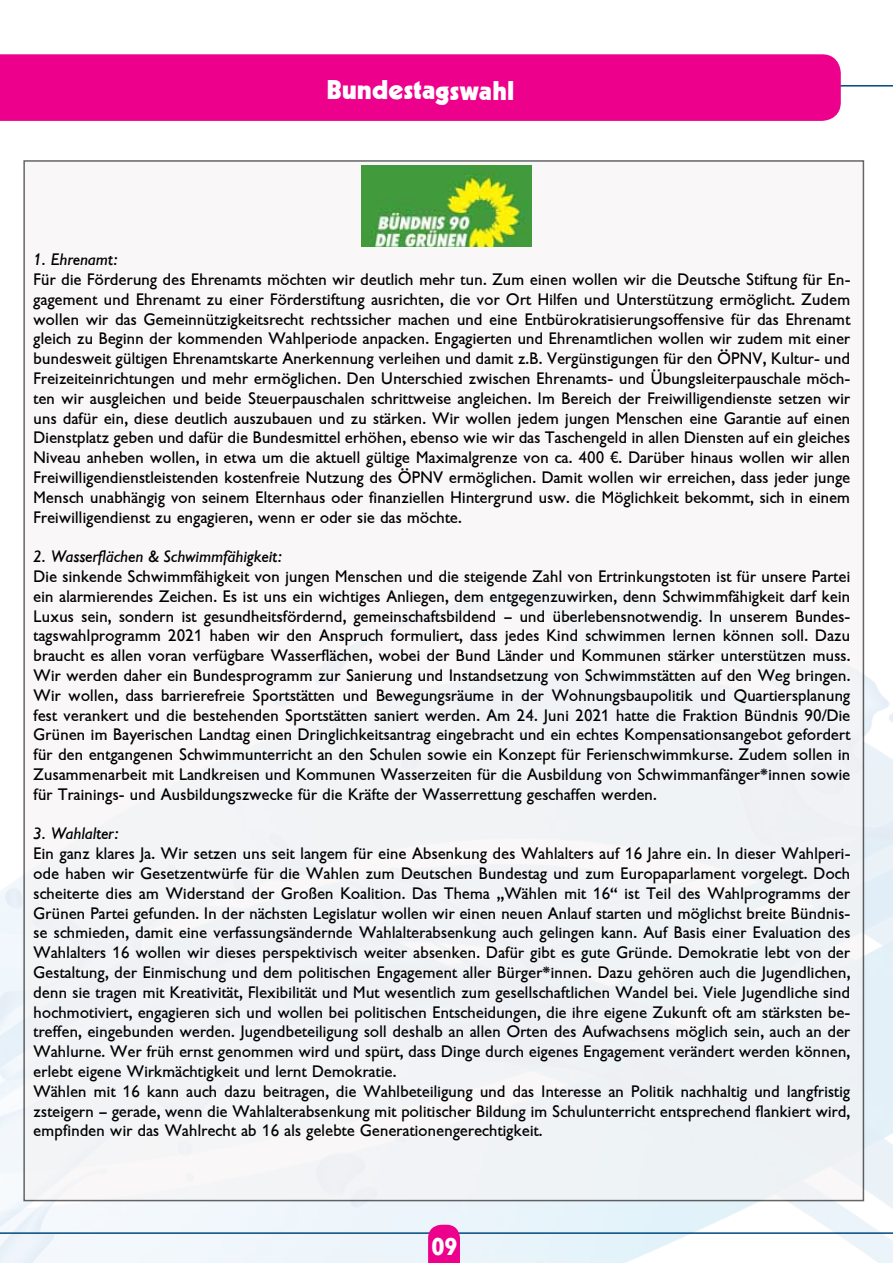
<style>
.page{position:relative;width:893px;height:1263px;background:#fff}
.page>*{position:absolute;margin:0;border:0;box-sizing:border-box;transform-origin:0 0}
.t1{font:700 27px "DLRG Jugend Titel";letter-spacing:-.005em;color:#fff}
.t2{font:700 24px "DLRG Jugend Text";color:#fff}
.t3{font:16.5px/19.8px "DLRG Jugend Text";color:#000;text-align:justify}
.t4{font:italic 16.5px "DLRG Jugend Text";color:#000}
</style>
<div class="page">
<img style="left:0;top:545px;width:893px;height:718px">
<hr style="left:0;top:85px;width:893px;height:2px;background:#00497f">
<hr style="left:0;top:1232px;width:893px;height:2px;background:#00497f">
<svg style="left:428px;top:1225px;width:32px;height:38px"></svg>
<div style="left:0;top:54px;width:841px;height:67px;background:#ec008c"></div>
<div style="left:24px;top:161px;width:839px;height:1039px;background:#f5f3f3"></div>
<img style="left:361px;top:166px;width:170px;height:81px">
<h1 class="t1" style="left:326px;top:75px;width:189px">Bundestagswahl</h1>
<p class="t4" style="left:34px;top:250px;width:85px">1. Ehrenamt:</p>
<p class="t3" style="left:34px;top:269px;width:818px">Für die Förderung des Ehrenamts möchten wir deutlich mehr tun. Zum einen wollen wir die Deutsche Stiftung für En&shy;gagement und Ehrenamt zu einer Förderstiftung ausrichten, die vor Ort Hilfen und Unterstützung ermöglicht. Zudem wollen wir das Gemeinnützigkeitsrecht rechtssicher machen und eine Entbürokratisierungsoffensive für das Ehrenamt gleich zu Beginn der kommenden Wahlperiode anpacken. Engagierten und Ehrenamtlichen wollen wir zudem mit einer bundesweit gültigen Ehrenamtskarte Anerkennung verleihen und damit z.B. Vergünstigungen für den ÖPNV, Kultur- und Freizeiteinrichtungen und mehr ermöglichen. Den Unterschied zwischen Ehrenamts- und Übungsleiterpauschale möch&shy;ten wir ausgleichen und beide Steuerpauschalen schrittweise angleichen. Im Bereich der Freiwilligendienste setzen wir uns dafür ein, diese deutlich auszubauen und zu stärken. Wir wollen jedem jungen Menschen eine Garantie auf einen Dienstplatz geben und dafür die Bundesmittel erhöhen, ebenso wie wir das Taschengeld in allen Diensten auf ein gleiches Niveau anheben wollen, in etwa um die aktuell gültige Maximalgrenze von ca. 400 €. Darüber hinaus wollen wir allen Freiwilligendienstleistenden kostenfreie Nutzung des ÖPNV ermöglichen. Damit wollen wir erreichen, dass jeder junge Mensch unabhängig von seinem Elternhaus oder finanziellen Hintergrund usw. die Möglichkeit bekommt, sich in einem Freiwilligendienst zu engagieren, wenn er oder sie das möchte.</p>
<p class="t4" style="left:34px;top:547px;width:250px">2. Wasserflächen &amp; Schwimmfähigkeit:</p>
<p class="t3" style="left:34px;top:566px;width:818px">Die sinkende Schwimmfähigkeit von jungen Menschen und die steigende Zahl von Ertrinkungstoten ist für unsere Partei ein alarmierendes Zeichen. Es ist uns ein wichtiges Anliegen, dem entgegenzuwirken, denn Schwimmfähigkeit darf kein Luxus sein, sondern ist gesundheitsfördernd, gemeinschaftsbildend – und überlebensnotwendig. In unserem Bundes&shy;tagswahlprogramm 2021 haben wir den Anspruch formuliert, dass jedes Kind schwimmen lernen können soll. Dazu braucht es allen voran verfügbare Wasserflächen, wobei der Bund Länder und Kommunen stärker unterstützen muss.<br>Wir werden daher ein Bundesprogramm zur Sanierung und Instandsetzung von Schwimmstätten auf den Weg bringen.<br>Wir wollen, dass barrierefreie Sportstätten und Bewegungsräume in der Wohnungsbaupolitik und Quartiersplanung fest verankert und die bestehenden Sportstätten saniert werden. Am 24. Juni 2021 hatte die Fraktion Bündnis 90/Die Grünen im Bayerischen Landtag einen Dringlichkeitsantrag eingebracht und ein echtes Kompensationsangebot gefordert für den entgangenen Schwimmunterricht an den Schulen sowie ein Konzept für Ferienschwimmkurse. Zudem sollen in Zusammenarbeit mit Landkreisen und Kommunen Wasserzeiten für die Ausbildung von Schwimmanfänger*innen sowie für Trainings- und Ausbildungszwecke für die Kräfte der Wasserrettung geschaffen werden.</p>
<p class="t4" style="left:34px;top:824px;width:86px">3. Wahlalter:</p>
<p class="t3" style="left:34px;top:844px;width:818px;text-align:left">Ein ganz klares Ja. Wir setzen uns seit langem für eine Absenkung des Wahlalters auf 16 Jahre ein. In dieser Wahlperi&shy;ode haben wir Gesetzentwürfe für die Wahlen zum Deutschen Bundestag und zum Europaparlament vorgelegt. Doch scheiterte dies am Widerstand der Großen Koalition. Das Thema „Wählen mit 16“ ist Teil des Wahlprogramms der Grünen Partei gefunden. In der nächsten Legislatur wollen wir einen neuen Anlauf starten und möglichst breite Bündnis&shy;se schmieden, damit eine verfassungsändernde Wahlalterabsenkung auch gelingen kann. Auf Basis einer Evaluation des Wahlalters 16 wollen wir dieses perspektivisch weiter absenken. Dafür gibt es gute Gründe. Demokratie lebt von der Gestaltung, der Einmischung und dem politischen Engagement aller Bürger*innen. Dazu gehören auch die Jugendlichen, denn sie tragen mit Kreativität, Flexibilität und Mut wesentlich zum gesellschaftlichen Wandel bei. Viele Jugendliche sind hochmotiviert, engagieren sich und wollen bei politischen Entscheidungen, die ihre eigene Zukunft oft am stärksten be&shy;treffen, eingebunden werden. Jugendbeteiligung soll deshalb an allen Orten des Aufwachsens möglich sein, auch an der Wahlurne. Wer früh ernst genommen wird und spürt, dass Dinge durch eigenes Engagement verändert werden können, erlebt eigene Wirkmächtigkeit und lernt Demokratie.<br>Wählen mit 16 kann auch dazu beitragen, die Wahlbeteiligung und das Interesse an Politik nachhaltig und langfristig zsteigern – gerade, wenn die Wahlalterabsenkung mit politischer Bildung im Schulunterricht entsprechend flankiert wird, empfinden wir das Wahlrecht ab 16 als gelebte Generationengerechtigkeit.</p>
<h2 class="t2" style="left:432px;top:1233px;width:28px">09</h2>
</div>
